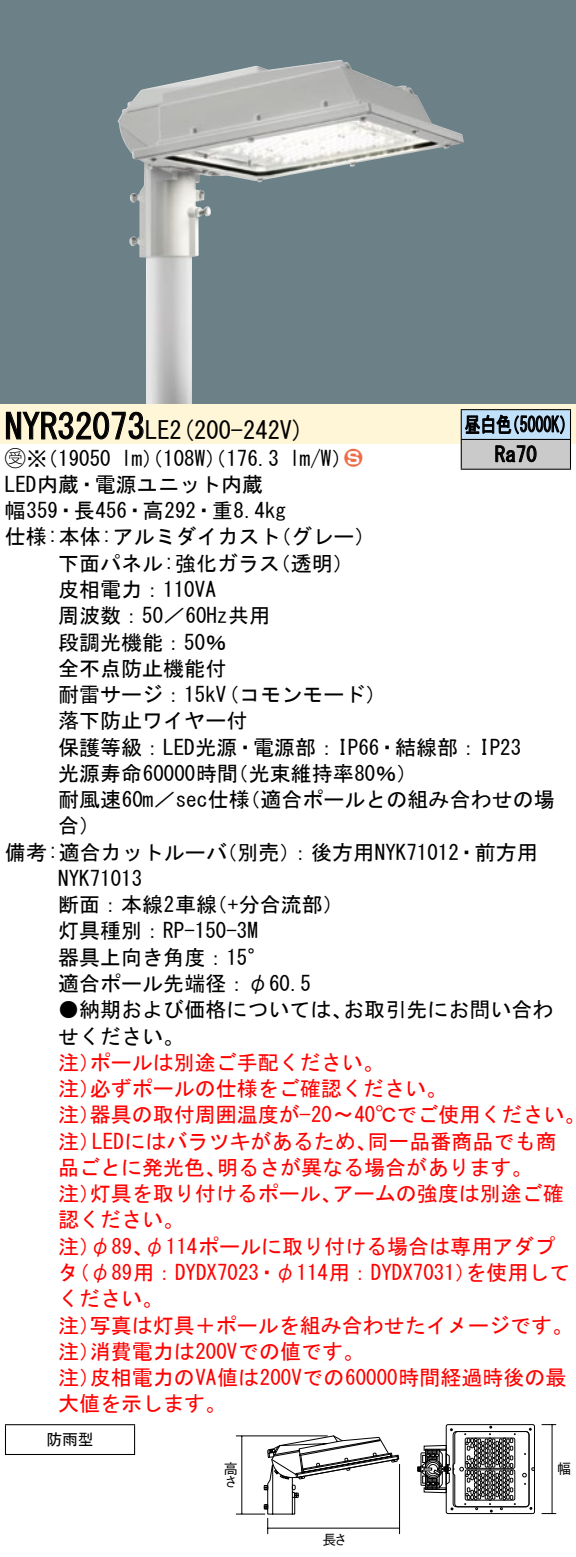
<style>
.page{position:relative;width:576px;height:1557px;background:#fff}
.page>*{position:absolute;margin:0;border:0;box-sizing:border-box;transform-origin:0 0}
.t1{font:35px "MS Gothic";color:#000}
.t2{font:24.5px "MS Gothic";color:#000}
.t3{font:21px/26.2px "MS Gothic";color:#000}
.t4{font:21px/26.2px "MS Gothic";color:#f00}
.t5{font:21px/29.8px "MS Gothic";color:#000;scale:.75 1}
.t6{font:21px "Ford Classification 1";color:#ed6d48}
.t7{font:15.75px "MS Gothic";color:#000}
.t8{font:14px "Gothic BBB Pro Medium 90 pv RKSJ H";color:#000}
.t9{font:14px "Gothic BBB Pro Medium 90 pv RKSJ V";color:#000}
.s1{font-family:"Ford Classification 1"}
.s2{color:#fff}
</style>
<div class="page">
<div style="left:0;top:0;width:575px;height:404px;background:#6c8087"></div>
<img style="left:118px;top:60px;width:222px;height:344px">
<div style="left:0;top:404px;width:575px;height:40px;background:#fff5d7"></div>
<svg style="left:6px;top:411px;width:138px;height:29px"></svg>
<hr style="left:5px;top:1423px;width:130px;height:1px;background:#000">
<svg style="left:5px;top:1424px;width:1px;height:29px"></svg>
<svg style="left:134px;top:1424px;width:1px;height:29px"></svg>
<hr style="left:5px;top:1453px;width:130px;height:1px;background:#000">
<div style="left:461px;top:409px;width:109px;height:30px;background:#c1e1fa"></div>
<div style="left:461px;top:439px;width:109px;height:30px;background:#cacaca"></div>
<hr style="left:460px;top:409px;width:110px;height:1px;background:#000">
<hr style="left:569px;top:410px;width:2px;height:29px;background:#000">
<hr style="left:460px;top:439px;width:110px;height:1px;background:#000">
<hr style="left:569px;top:440px;width:2px;height:28px;background:#000">
<hr style="left:460px;top:468px;width:110px;height:2px;background:#000">
<svg style="left:460px;top:410px;width:104px;height:58px"></svg>
<hr style="left:399px;top:1463px;width:1px;height:70px;background:#000">
<hr style="left:551px;top:1424px;width:1px;height:89px;background:#000">
<svg style="left:417px;top:1424px;width:118px;height:89px"></svg>
<svg style="left:236px;top:1435px;width:163px;height:98px"></svg>
<h1 class="t1" style="left:5px;top:409px;width:142px">NYR32073</h1>
<p class="t5" style="left:494px;top:409px;width:57px;text-indent:-30px">昼白色<br>Ra70</p>
<p class="t5" style="left:504px;top:409px;width:96px">（5000 (K</p>
<p class="t2" style="left:145px;top:418px;width:161px">LE (2 200-242 (V</p>
<p class="t3" style="left:5px;top:445px;width:107px"><span class="s1">B</span>※（19050</p>
<p class="t3" style="left:5px;top:471px;width:259px">LED内蔵・電源ユニット内蔵</p>
<p class="t3" style="left:5px;top:497px;width:282px">幅359・長456・高292・重8.4kg</p>
<p class="t3" style="left:270px;top:523px;width:106px">（グレー(</p>
<p class="t3" style="left:289px;top:445px;width:64px">l m (W/</p>
<p class="t6" style="left:344px;top:447px;width:19px">2<span class="s2">3</span></p>
<p class="t3" style="left:121px;top:445px;width:159px">lm）（108 ）（W 176.3</p>
<p class="t3" style="left:269px;top:523px;width:85px;text-indent:-264px">仕様:本体:アルミダイカスト<br>（透明(</p>
<p class="t3" style="left:58px;top:550px;width:223px">下面パネル:強化ガラス</p>
<p class="t3" style="left:58px;top:576px;width:159px">皮相電力：110VA</p>
<p class="t3" style="left:58px;top:602px;width:213px">周波数：50／60Hz共用</p>
<p class="t3" style="left:58px;top:628px;width:170px">段調光機能：50％</p>
<p class="t3" style="left:58px;top:655px;width:170px">全不点防止機能付</p>
<p class="t3" style="left:218px;top:681px;width:169px">（コモンモード(</p>
<p class="t3" style="left:58px;top:681px;width:170px">耐雷サージ：15kV</p>
<p class="t3" style="left:58px;top:707px;width:191px">落下防止ワイヤー付</p>
<p class="t3" style="left:58px;top:733px;width:464px">保護等級：LED光源・電源部：IP66・結線部：IP23</p>
<p class="t3" style="left:227px;top:760px;width:191px">（光束維持率80％(</p>
<p class="t3" style="left:58px;top:760px;width:181px">光源寿命60000時間</p>
<p class="t3" style="left:239px;top:786px;width:316px">（適合ポールとの組み合わせの場</p>
<p class="t3" style="left:58px;top:786px;width:193px">耐風速60 ／m sec仕様</p>
<p class="t3" style="left:58px;top:812px;width:43px">合(</p>
<p class="t3" style="left:216px;top:838px;width:322px">（別売：）後方用NYK71012・前方用</p>
<p class="t3" style="left:5px;top:838px;width:223px">備考:適合カットルーバ</p>
<p class="t3" style="left:58px;top:865px;width:85px">NYK71013</p>
<p class="t3" style="left:206px;top:891px;width:139px">（+分合流部(</p>
<p class="t3" style="left:58px;top:891px;width:254px">断面：本線2車線<br>灯具種別：RP-150-3M<br>器具上向き角度：15°<br>適合ポール先端径：φ60.5</p>
<p class="t3" style="left:58px;top:996px;width:295px">●納期および価格については、せください。</p>
<p class="t4" style="left:90px;top:1048px;width:295px">ポールは別途ご手配ください。</p>
<p class="t3" style="left:343px;top:996px;width:211px">お取引先にお問い合わ</p>
<p class="t4" style="left:90px;top:1048px;width:358px;text-indent:-32px">注）<br>必ずポールの仕様をご確認ください。</p>
<p class="t4" style="left:90px;top:1075px;width:497px;text-indent:-31px">注）<br>器具の取付周囲温度が−20〜40℃でご使用ください。</p>
<p class="t4" style="left:58px;top:1101px;width:43px">注）</p>
<p class="t4" style="left:92px;top:1127px;width:286px">LEDにはバラツキがあるため、</p>
<p class="t4" style="left:367px;top:1127px;width:190px">同一品番商品でも商</p>
<p class="t4" style="left:58px;top:1127px;width:43px">注）</p>
<p class="t4" style="left:58px;top:1153px;width:169px">品ごとに発光色、</p>
<p class="t4" style="left:217px;top:1153px;width:317px">明るさが異なる場合があります。</p>
<p class="t4" style="left:90px;top:1180px;width:253px">灯具を取り付けるポール、</p>
<p class="t4" style="left:332px;top:1180px;width:233px">アームの強度は別途ご確</p>
<p class="t4" style="left:58px;top:1180px;width:43px">注）</p>
<p class="t4" style="left:58px;top:1206px;width:127px">認ください。</p>
<p class="t4" style="left:58px;top:1232px;width:498px">注 φ） 89 φ、 114ポールに取り付ける場合は専用アダプ</p>
<p class="t4" style="left:465px;top:1258px;width:106px">を使用して</p>
<p class="t4" style="left:58px;top:1258px;width:419px">（タ φ89用：DYDX7023・φ114用：DYDX7031）ください。</p>
<p class="t4" style="left:90px;top:1311px;width:484px">写真は灯具＋ポールを組み合わせたイメージです。</p>
<p class="t4" style="left:90px;top:1311px;width:276px;text-indent:-31px">注）<br>消費電力は200Vでの値です。</p>
<p class="t4" style="left:90px;top:1337px;width:478px;text-indent:-32px">注）<br>皮相電力のVA値は200Vでの60000時間経過時後の最</p>
<p class="t4" style="left:58px;top:1363px;width:169px">注）<br>大値を示します。</p>
<p class="t7" style="left:46px;top:1431px;width:49px">防雨型</p>
<p class="t9" style="left:224px;top:1457px;width:15px">高</p>
<p class="t8" style="left:557px;top:1457px;width:15px">幅</p>
<p class="t9" style="left:224px;top:1470px;width:13px">さ</p>
<p class="t8" style="left:322px;top:1527px;width:27px">長さ</p>
</div>
